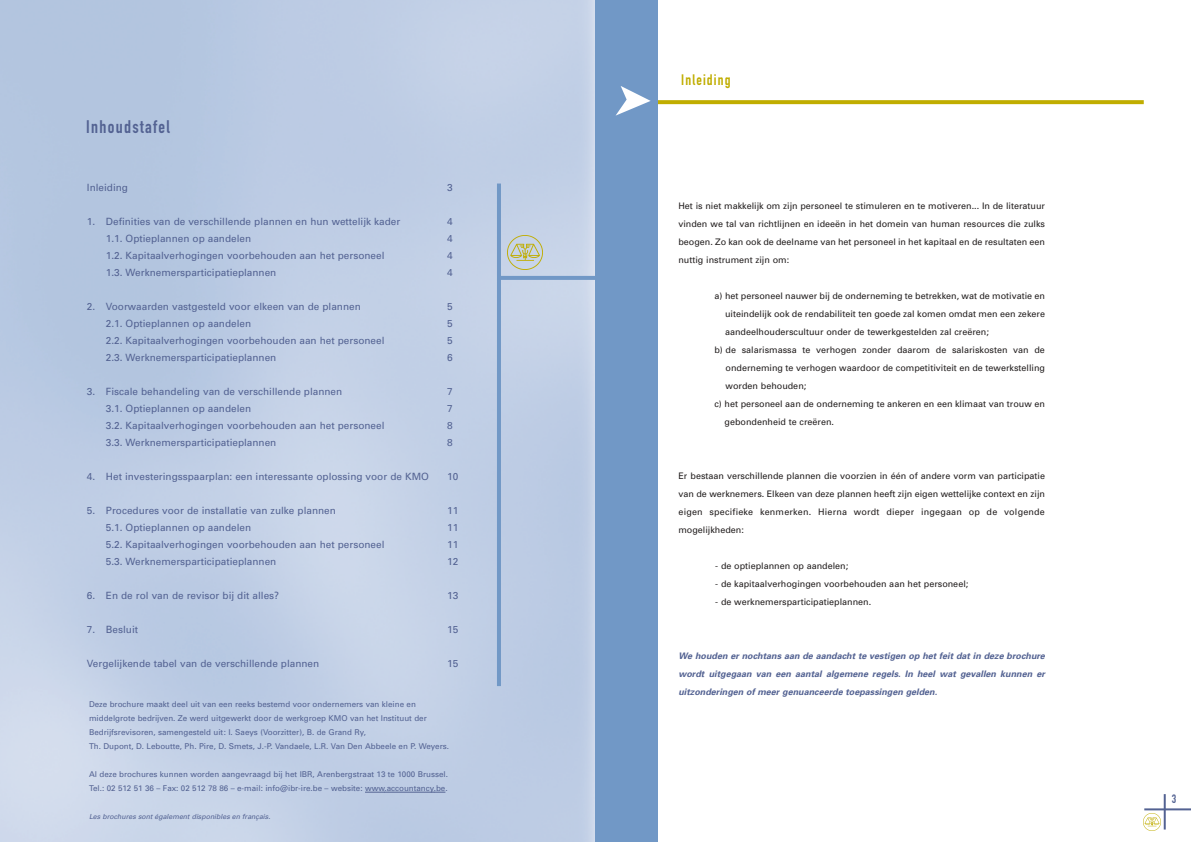
<style>
.page{position:relative;width:1191px;height:842px;background:#fff}
.page>*{position:absolute;margin:0;border:0;box-sizing:border-box;transform-origin:0 0}
.t1{font:18px "DIN Engschrift Alternate";letter-spacing:.075em;color:#536292}
.t2{font:15px "DIN Engschrift Alternate";letter-spacing:.075em;color:#c0ad00}
.t3{font:12px "DIN Engschrift Alternate";color:#536292}
.t4{font:10px "Univers";color:#536292}
.t5{font:9px/18px "Univers";color:#231f1f;text-align:justify}
.t6{font:italic 700 9px/18px "Univers";color:#536292;text-align:justify}
.t7{font:8px/14px "Univers";color:#536292}
.t8{font:italic 7px "Univers";color:#536292}
</style>
<div class="page">
<img style="left:0;top:0;width:595px;height:842px">
<hr style="left:497px;top:184px;width:4px;height:502px;background:#7198c6">
<hr style="left:498px;top:276px;width:97px;height:4px;background:#7198c6">
<img style="left:508px;top:235px;width:34px;height:35px">
<img style="left:1144px;top:814px;width:17px;height:16px">
<hr style="left:1144px;top:808px;width:47px;height:2px;background:#536292">
<hr style="left:1164px;top:794px;width:2px;height:36px;background:#536292">
<svg style="left:658px;top:100px;width:486px;height:4px;background:#c2b009"></svg>
<svg style="left:365px;top:792px;width:20px;height:1px"></svg>
<hr style="left:385px;top:792px;width:49px;height:1px;background:#536292">
<div style="left:595px;top:0;width:63px;height:842px;background:#7198c6"></div>
<svg style="left:616px;top:86px;width:35px;height:30px"></svg>
<h1 class="t1" style="left:86px;top:120px;width:85px">Inhoudstafel</h1>
<p class="t4" style="left:87px;top:183px;width:43px">Inleiding</p>
<p class="t4" style="left:447px;top:183px;width:7px">3</p>
<p class="t4" style="left:87px;top:217px;width:315px">1. Definities van de verschillende plannen en hun wettelijk kader</p>
<p class="t4" style="left:447px;top:217px;width:7px">4</p>
<p class="t4" style="left:106px;top:234px;width:147px">1.1. Optieplannen op aandelen</p>
<p class="t4" style="left:447px;top:234px;width:7px">4</p>
<p class="t4" style="left:106px;top:251px;width:280px">1.2. Kapitaalverhogingen voorbehouden aan het personeel</p>
<p class="t4" style="left:447px;top:251px;width:7px">4</p>
<p class="t4" style="left:106px;top:268px;width:172px">1.3. Werknemersparticipatieplannen</p>
<p class="t4" style="left:447px;top:268px;width:7px">4</p>
<p class="t4" style="left:87px;top:302px;width:275px">2. Voorwaarden vastgesteld voor elkeen van de plannen</p>
<p class="t4" style="left:447px;top:302px;width:7px">5</p>
<p class="t4" style="left:106px;top:319px;width:147px">2.1. Optieplannen op aandelen</p>
<p class="t4" style="left:447px;top:319px;width:7px">5</p>
<p class="t4" style="left:106px;top:336px;width:280px">2.2. Kapitaalverhogingen voorbehouden aan het personeel</p>
<p class="t4" style="left:447px;top:336px;width:7px">5</p>
<p class="t4" style="left:106px;top:353px;width:172px">2.3. Werknemersparticipatieplannen</p>
<p class="t4" style="left:447px;top:353px;width:7px">6</p>
<p class="t4" style="left:87px;top:387px;width:257px">3. Fiscale behandeling van de verschillende plannen</p>
<p class="t4" style="left:447px;top:387px;width:7px">7</p>
<p class="t4" style="left:106px;top:404px;width:147px">3.1. Optieplannen op aandelen</p>
<p class="t4" style="left:447px;top:404px;width:7px">7</p>
<p class="t4" style="left:106px;top:421px;width:280px">3.2. Kapitaalverhogingen voorbehouden aan het personeel</p>
<p class="t4" style="left:447px;top:421px;width:7px">8</p>
<p class="t4" style="left:106px;top:438px;width:172px">3.3. Werknemersparticipatieplannen</p>
<p class="t4" style="left:447px;top:438px;width:7px">8</p>
<p class="t4" style="left:87px;top:472px;width:344px">4. Het investeringsspaarplan: een interessante oplossing voor de KMO</p>
<p class="t4" style="left:447px;top:472px;width:13px">10</p>
<p class="t4" style="left:87px;top:506px;width:251px">5. Procedures voor de installatie van zulke plannen</p>
<p class="t4" style="left:447px;top:506px;width:13px">11</p>
<p class="t4" style="left:106px;top:523px;width:147px">5.1. Optieplannen op aandelen</p>
<p class="t4" style="left:447px;top:523px;width:13px">11</p>
<p class="t4" style="left:106px;top:540px;width:280px">5.2. Kapitaalverhogingen voorbehouden aan het personeel</p>
<p class="t4" style="left:447px;top:540px;width:13px">11</p>
<p class="t4" style="left:106px;top:557px;width:172px">5.3. Werknemersparticipatieplannen</p>
<p class="t4" style="left:447px;top:557px;width:13px">12</p>
<p class="t4" style="left:87px;top:591px;width:194px">6. En de rol van de revisor bij dit alles?</p>
<p class="t4" style="left:447px;top:591px;width:13px">13</p>
<p class="t4" style="left:87px;top:625px;width:53px">7. Besluit</p>
<p class="t4" style="left:447px;top:625px;width:13px">15</p>
<p class="t4" style="left:87px;top:659px;width:234px">Vergelijkende tabel van de verschillende plannen</p>
<p class="t4" style="left:447px;top:659px;width:13px">15</p>
<p class="t7" style="left:89px;top:698px;width:361px">Deze brochure maakt deel uit van een reeks bestemd voor ondernemers van kleine en middelgrote bedrijven. Ze werd uitgewerkt door de werkgroep KMO van het Instituut der Bedrijfsrevisoren, samengesteld uit: I. Saeys (Voorzitter), B. de Grand Ry,<br>Th. Dupont, D. Leboutte, Ph. Pire, D. Smets, J.-P. Vandaele, L.R. Van Den Abbeele en P. Weyers.</p>
<p class="t7" style="left:89px;top:768px;width:360px">Al deze brochures kunnen worden aangevraagd bij het IBR, Arenbergstraat 13 te 1000 Brussel.<br>Tel.: 02 512 51 36 – Fax: 02 512 78 86 – e-mail: info@ibr-ire.be – website: www.accountancy.be.</p>
<p class="t8" style="left:89px;top:814px;width:184px">Les brochures sont également disponibles en français.</p>
<h2 class="t2" style="left:681px;top:74px;width:51px">Inleiding</h2>
<p class="t5" style="left:678px;top:197px;width:368px">Het is niet makkelijk om zijn personeel te stimuleren en te motiveren... In de literatuur vinden we tal van richtlijnen en ideeën in het domein van human resources die zulks beogen. Zo kan ook de deelname van het personeel in het kapitaal en de resultaten een nuttig instrument zijn om:</p>
<p class="t5" style="left:714px;top:287px;width:332px">a) het personeel nauwer bij de onderneming te betrekken, wat de motivatie en</p>
<p class="t5" style="left:725px;top:305px;width:321px">uiteindelijk ook de rendabiliteit ten goede zal komen omdat men een zekere</p>
<p class="t5" style="left:725px;top:323px;width:265px">aandeelhouderscultuur onder de tewerkgestelden zal creëren;</p>
<p class="t5" style="left:714px;top:341px;width:332px">b) de salarismassa te verhogen zonder daarom de salariskosten van de</p>
<p class="t5" style="left:726px;top:359px;width:321px">onderneming te verhogen waardoor de competitiviteit en de tewerkstelling</p>
<p class="t5" style="left:726px;top:377px;width:82px">worden behouden;</p>
<p class="t5" style="left:714px;top:395px;width:332px">c) het personeel aan de onderneming te ankeren en een klimaat van trouw en</p>
<p class="t5" style="left:725px;top:413px;width:111px">gebondenheid te creëren.</p>
<p class="t5" style="left:678px;top:467px;width:368px">Er bestaan verschillende plannen die voorzien in één of andere vorm van participatie van de werknemers. Elkeen van deze plannen heeft zijn eigen wettelijke context en zijn eigen specifieke kenmerken. Hierna wordt dieper ingegaan op de volgende mogelijkheden:</p>
<p class="t5" style="left:715px;top:557px;width:134px">- de optieplannen op aandelen;</p>
<p class="t5" style="left:715px;top:575px;width:255px">- de kapitaalverhogingen voorbehouden aan het personeel;</p>
<p class="t5" style="left:715px;top:593px;width:157px">- de werknemersparticipatieplannen.</p>
<p class="t6" style="left:678px;top:647px;width:370px">We houden er nochtans aan de aandacht te vestigen op het feit dat in deze brochure wordt uitgegaan van een aantal algemene regels. In heel wat gevallen kunnen er uitzonderingen of meer genuanceerde toepassingen gelden.</p>
<h3 class="t3" style="left:1172px;top:794px;width:6px">3</h3>
</div>
